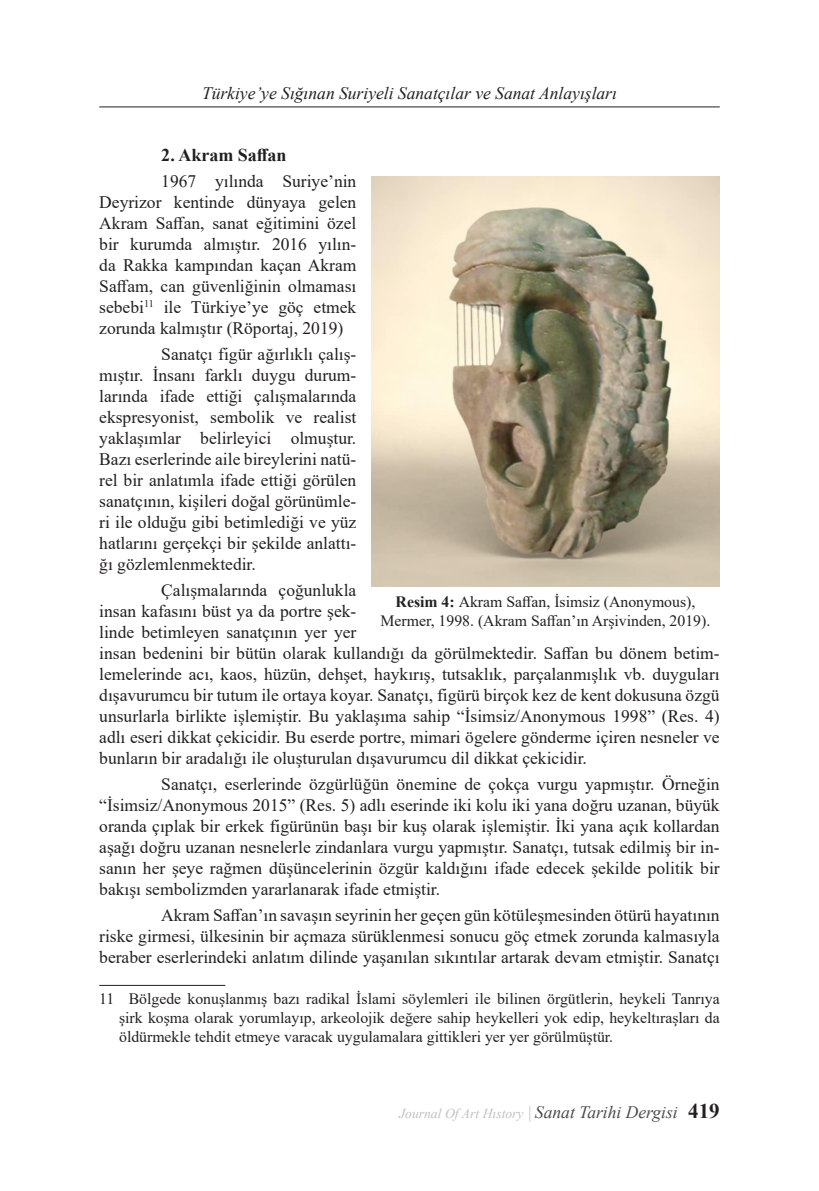
<style>
.page{position:relative;width:819px;height:1191px;background:#fff}
.page>*{position:absolute;margin:0;border:0;box-sizing:border-box;transform-origin:0 0}
.STD_-_ALT_BAŞLIK_2{font:700 18.03px "Times New Roman";color:#231f20}
.STD_-_Gövde_Metni{font:17.5px/21px "Times New Roman";color:#231f20;text-align:justify}
.t1{font:italic 17.5px "Times New Roman";color:#231f20}
.STD_-_DİPNOT{font:15.75px/18.9px "Times New Roman";color:#231f20;text-align:justify}
.STD_-_Resim_Yazıları{font:15.75px/18.9px "Times New Roman";color:#231f20;text-align:center}
.t2{font:italic 13.65px "Times New Roman";color:#c0c0c0}
.s1{font-weight:700}
.s2{font-style:normal;font-size:17.5px}
.s3{font-size:17.5px;color:#494a4c}
.s4{font-weight:700;font-style:normal;font-size:21px;color:#231f20}
</style>
<div class="page">
<hr style="left:99px;top:107px;width:620px;height:1px;background:#231f20">
<hr style="left:99px;top:985px;width:126px;height:1px;background:#231f20">
<img style="left:371px;top:176px;width:348px;height:411px">
<p class="t1" style="left:202px;top:81px;width:416px">Türkiye’ye Sığınan Suriyeli Sanatçılar ve Sanat Anlayışları</p>
<p class="STD_-_ALT_BAŞLIK_2" style="left:161px;top:142px;width:127px">2. Akram Saffan</p>
<p class="STD_-_Gövde_Metni" style="left:99px;top:170px;width:258px;text-indent:62px">1967 yılında Suriye’nin Deyrizor kentinde dünyaya gelen Akram Saffan, sanat eğitimini özel bir kurumda almıştır. 2016 yılın&shy;da Rakka kampından kaçan Akram Saffam, can güvenliğinin olmaması sebebi<sup>11</sup> ile Türkiye’ye göç etmek zorunda kalmıştır (Röportaj, 2019)</p>
<p class="STD_-_Gövde_Metni" style="left:99px;top:343px;width:259px;text-indent:62px">Sanatçı figür ağırlıklı çalış&shy;mıştır. İnsanı farklı duygu durum&shy;larında ifade ettiği çalışmalarında ekspresyonist, sembolik ve realist yaklaşımlar belirleyici olmuştur.<br>Bazı eserlerinde aile bireylerini natü&shy;rel bir anlatımla ifade ettiği görülen sanatçının, kişileri doğal görünümle&shy;ri ile olduğu gibi betimlediği ve yüz hatlarını gerçekçi bir şekilde anlattı&shy;ğı gözlemlenmektedir.</p>
<p class="STD_-_Gövde_Metni" style="left:99px;top:579px;width:622px;text-align:left;text-indent:62px">Çalışmalarında çoğunlukla<br>insan kafasını büst ya da portre şek-<br>linde betimleyen sanatçının yer yer<br>insan bedenini bir bütün olarak kullandığı da görülmektedir. Saffan bu dönem betim&shy;lemelerinde acı, kaos, hüzün, dehşet, haykırış, tutsaklık, parçalanmışlık vb. duyguları dışavurumcu bir tutum ile ortaya koyar. Sanatçı, figürü birçok kez de kent dokusuna özgü unsurlarla birlikte işlemiştir. Bu yaklaşıma sahip “İsimsiz/Anonymous 1998” (Res. 4) adlı eseri dikkat çekicidir. Bu eserde portre, mimari ögelere gönderme içiren nesneler ve bunların bir aradalığı ile oluşturulan dışavurumcu dil dikkat çekicidir.</p>
<p class="STD_-_Gövde_Metni" style="left:99px;top:773px;width:622px;text-indent:62px">Sanatçı, eserlerinde özgürlüğün önemine de çokça vurgu yapmıştır. Örneğin “İsimsiz/Anonymous 2015” (Res. 5) adlı eserinde iki kolu iki yana doğru uzanan, büyük oranda çıplak bir erkek figürünün başı bir kuş olarak işlemiştir. İki yana açık kollardan aşağı doğru uzanan nesnelerle zindanlara vurgu yapmıştır. Sanatçı, tutsak edilmiş bir in&shy;sanın her şeye rağmen düşüncelerinin özgür kaldığını ifade edecek şekilde politik bir bakışı sembolizmden yararlanarak ifade etmiştir.</p>
<p class="STD_-_Gövde_Metni" style="left:99px;top:904px;width:622px;text-indent:62px">Akram Saffan’ın savaşın seyrinin her geçen gün kötüleşmesinden ötürü hayatının riske girmesi, ülkesinin bir açmaza sürüklenmesi sonucu göç etmek zorunda kalmasıyla beraber eserlerindeki anlatım dilinde yaşanılan sıkıntılar artarak devam etmiştir. Sanatçı</p>
<p class="STD_-_DİPNOT" style="left:119px;top:989px;width:602px;text-indent:-20px">11 Bölgede konuşlanmış bazı radikal İslami söylemleri ile bilinen örgütlerin, heykeli Tanrıya şirk koşma olarak yorumlayıp, arkeolojik değere sahip heykelleri yok edip, heykeltıraşları da öldürmekle tehdit etmeye varacak uygulamalara gittikleri yer yer görülmüştür.</p>
<p class="STD_-_Resim_Yazıları" style="left:380px;top:591px;width:331px"><span class="s1">Resim 4:</span> Akram Saffan, İsimsiz (Anonymous),<br>Mermer, 1998. (Akram Saffan’ın Arşivinden, 2019).</p>
<p class="t2" style="left:399px;top:1104px;width:322px">Journal Of Art Hıstory <span class="s2">|</span> <span class="s3">Sanat Tarihi Dergisi</span> <span class="s4">419</span></p>
</div>
